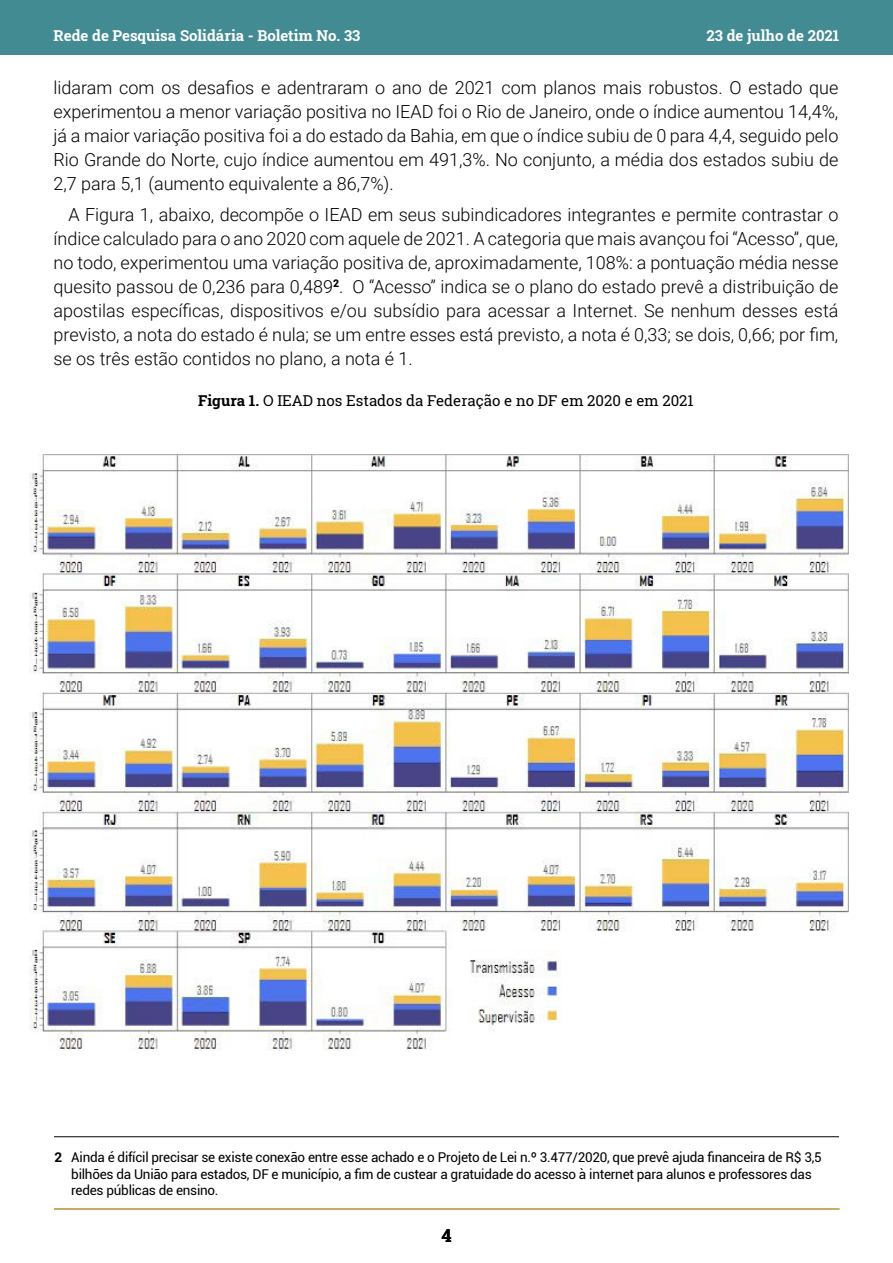
<style>
.page{position:relative;width:893px;height:1263px;background:#fff}
.page>*{position:absolute;margin:0;border:0;box-sizing:border-box;transform-origin:0 0}
.t1{font:300 18px/24px "Roboto";color:#000;text-align:justify}
.t2{font:700 18px "Roboto Slab";color:#000}
.t3{font:15px "Roboto Slab";color:#000}
.t4{font:700 15px "Roboto Slab";color:#fff}
.t5{font:13.5px/16.5px "Roboto";letter-spacing:-.02em;color:#000}
.s1{font-weight:700}
</style>
<div class="page">
<div style="left:0;top:0;width:893px;height:54px;background:#428b92"></div>
<hr style="left:54px;top:1208px;width:785px;height:1px;background:#b89230">
<img style="left:29px;top:455px;width:820px;height:596px">
<hr style="left:54px;top:1136px;width:785px;height:1px;background:#000">
<p class="t4" style="left:53px;top:25px;width:308px">Rede de Pesquisa Solidária - Boletim No. 33</p>
<p class="t4" style="left:706px;top:25px;width:134px">23 de julho de 2021</p>
<p class="t1" style="left:53px;top:75px;width:786px">lidaram com os desafios e adentraram o ano de 2021 com planos mais robustos. O estado que experimentou a menor variação positiva no IEAD foi o Rio de Janeiro, onde o índice aumentou 14,4%, já a maior variação positiva foi a do estado da Bahia, em que o índice subiu de 0 para 4,4, seguido pelo Rio Grande do Norte, cujo índice aumentou em 491,3%. No conjunto, a média dos estados subiu de 2,7 para 5,1 (aumento equivalente a 86,7%).</p>
<p class="t1" style="left:53px;top:202px;width:786px;text-indent:15px">A Figura 1, abaixo, decompõe o IEAD em seus subindicadores integrantes e permite contrastar o índice calculado para o ano 2020 com aquele de 2021. A categoria que mais avançou foi “Acesso”, que, no todo, experimentou uma variação positiva de, aproximadamente, 108%: a pontuação média nesse quesito passou de 0,236 para 0,489<sup>2</sup>. O “Acesso” indica se o plano do estado prevê a distribuição de apostilas específicas, dispositivos e/ou subsídio para acessar a Internet. Se nenhum desses está previsto, a nota do estado é nula; se um entre esses está previsto, a nota é 0,33; se dois, 0,66; por fim, se os três estão contidos no plano, a nota é 1.</p>
<p class="t3" style="left:198px;top:390px;width:497px"><span class="s1">Figura 1.</span> O IEAD nos Estados da Federação e no DF em 2020 e em 2021</p>
<p class="t5" style="left:71px;top:1149px;width:752px;text-indent:-17px"><span class="s1">2</span> Ainda é difícil precisar se existe conexão entre esse achado e o Projeto de Lei n.º 3.477/2020, que prevê ajuda financeira de R$ 3,5 bilhões da União para estados, DF e município, a fim de custear a gratuidade do acesso à internet para alunos e professores das redes públicas de ensino.</p>
<p class="t2" style="left:441px;top:1222px;width:12px">4</p>
</div>
